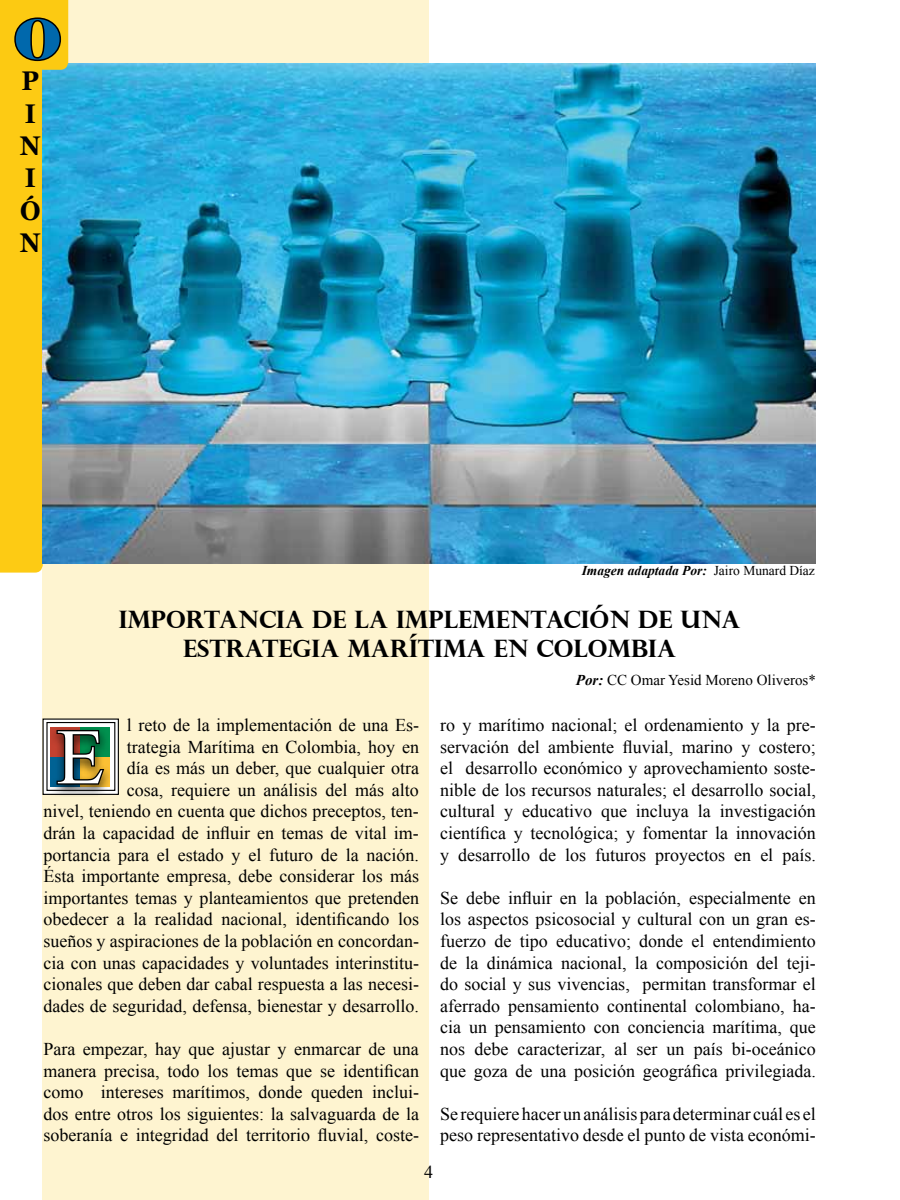
<style>
.page{position:relative;width:900px;height:1200px;background:#fff}
.page>*{position:absolute;margin:0;border:0;box-sizing:border-box;transform-origin:0 0}
.t1{font:78.6px "Times New Roman";color:#fff}
.t2{font:54px "Elephant";color:#0068ac}
.t3{font:700 27px/32.4px "Georgia";color:#000;scale:.92 1}
.t4{font:700 24px/28.8px "Perpetua Titling";color:#000;text-align:center}
.t5{font:18px/21.6px "Times New Roman";color:#000;text-align:justify}
.t6{font:15px "Times New Roman";color:#000}
.t7{font:italic 700 13.5px "Times New Roman";color:#000}
.s1{font-weight:400;font-style:normal}
.s2{font-weight:700;font-style:italic}
</style>
<div class="page">
<div style="left:43px;top:0;width:386px;height:1200px;background:#fef4d0"></div>
<img style="left:68px;top:64px;width:747px;height:500px">
<svg style="left:43px;top:719px;width:76px;height:76px"></svg>
<div style="left:46px;top:722px;width:69px;height:69px;background:#fff;border:1px solid #000"></div>
<div style="left:47px;top:725px;width:64px;height:72px;background:#000;opacity:.75"></div>
<svg style="left:55px;top:729px;width:51px;height:57px;background:#3c452a"></svg>
<svg style="left:0;top:0;width:68px;height:573px;background:#b6b64e"></svg>
<h2 class="t2" style="left:13px;top:6px;width:50px">O</h2>
<h3 class="t3" style="left:20px;top:65px;width:24px">P<br>I<br>N<br>I<br>Ó<br>N</h3>
<p class="t7" style="left:582px;top:561px;width:235px">Imagen adaptada Por: <span class="s1">Jairo Munard Díaz</span></p>
<h3 class="t4" style="left:119px;top:604px;width:623px">IMPORTANCIA DE LA IMPLEMENTACIÓN DE UNA<br>ESTRATEGIA MARÍTIMA EN COLOMBIA</h3>
<p class="t6" style="left:576px;top:670px;width:241px"><span class="s2">Por:</span> CC Omar Yesid Moreno Oliveros*</p>
<p class="t5" style="left:43px;top:714px;width:377px;text-align:right">l reto de la implementación de una Es-<br>trategia Marítima en Colombia, hoy en<br>día es más un deber, que cualquier otra<br>cosa, requiere un análisis del más alto<br>nivel, teniendo en cuenta que dichos preceptos, ten&shy;drán la capacidad de influir en temas de vital im&shy;portancia para el estado y el futuro de la nación.<br>Ésta importante empresa, debe considerar los más importantes temas y planteamientos que pretenden obedecer a la realidad nacional, identificando los sueños y aspiraciones de la población en concordan&shy;cia con unas capacidades y voluntades interinstitu&shy;cionales que deben dar cabal respuesta a las necesi&shy;dades de seguridad, defensa, bienestar y desarrollo.</p>
<p class="t5" style="left:43px;top:1038px;width:377px">Para empezar, hay que ajustar y enmarcar de una manera precisa, todo los temas que se identifican como intereses marítimos, donde queden inclui&shy;dos entre otros los siguientes: la salvaguarda de la soberanía e integridad del territorio fluvial, coste-</p>
<p class="t5" style="left:440px;top:714px;width:377px">ro y marítimo nacional; el ordenamiento y la pre&shy;servación del ambiente fluvial, marino y costero; el desarrollo económico y aprovechamiento soste&shy;nible de los recursos naturales; el desarrollo social, cultural y educativo que incluya la investigación científica y tecnológica; y fomentar la innovación y desarrollo de los futuros proyectos en el país.</p>
<p class="t5" style="left:440px;top:887px;width:377px">Se debe influir en la población, especialmente en los aspectos psicosocial y cultural con un gran es&shy;fuerzo de tipo educativo; donde el entendimiento de la dinámica nacional, la composición del teji&shy;do social y sus vivencias, permitan transformar el aferrado pensamiento continental colombiano, ha&shy;cia un pensamiento con conciencia marítima, que nos debe caracterizar, al ser un país bi-oceánico que goza de una posición geográfica privilegiada.</p>
<p class="t5" style="left:440px;top:1103px;width:377px">Se requiere hacer un análisis para determinar cuál es el peso representativo desde el punto de vista económi-</p>
<h1 class="t1" style="left:56px;top:704px;width:50px">E</h1>
<p class="t5" style="left:424px;top:1160px;width:10px">4</p>
</div>
